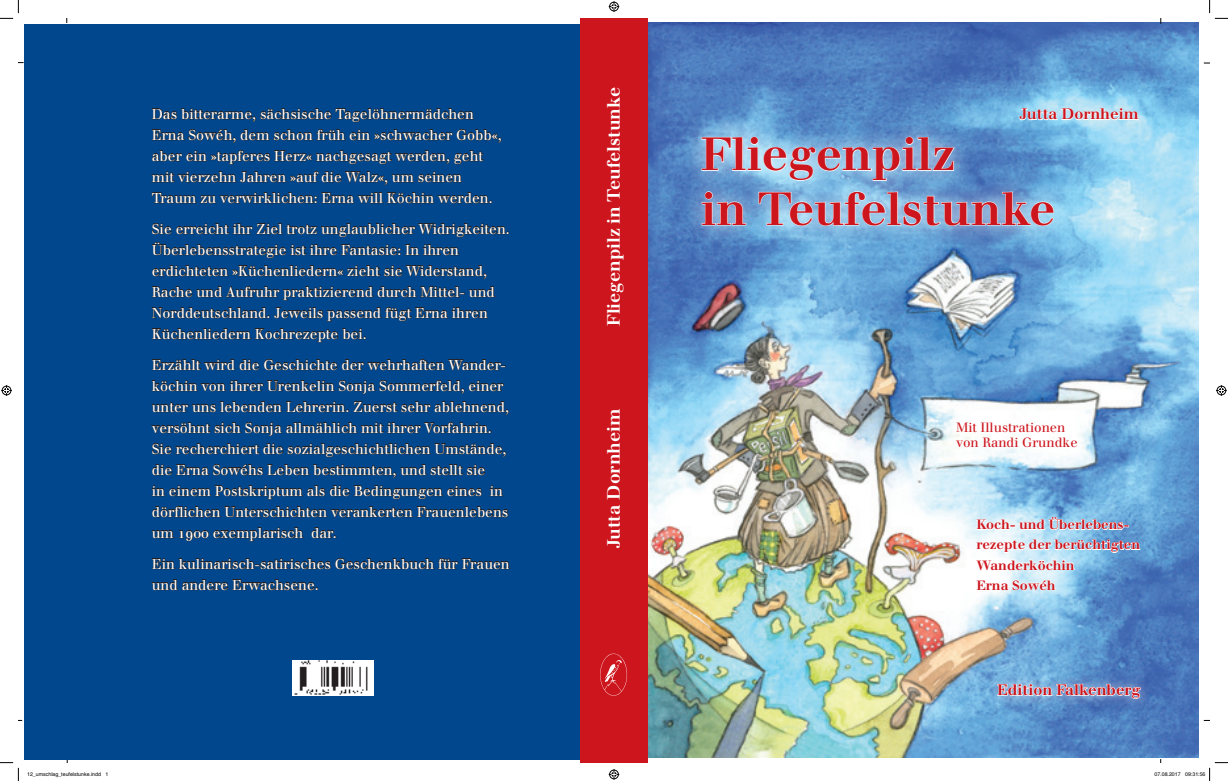
<style>
.page{position:relative;width:1228px;height:781px;background:#fff}
.page>*{position:absolute;margin:0;border:0;box-sizing:border-box;transform-origin:0 0}
.t1{font:45.5px/54.6px "Walbaum Bold Os F";color:#cd151d}
.t2{font:17.5px "Walbaum Bold Os F";color:#fff}
.t3{font:14.88px "Walbaum Bold Os F";color:#cd151d}
.t4{font:14px/21px "Walbaum Roman Os F";color:#fff}
.t5{font:13.12px/20.1px "Walbaum Bold Os F";color:#cd151d}
.t6{font:13.12px/15.8px "Walbaum Roman Os F";color:#cd151d}
.t7{font:5.25px "Helvetica";color:#000}
</style>
<div class="page">
<img style="left:647px;top:23px;width:550px;height:734px">
<div style="left:24px;top:24px;width:579px;height:735px;background:#01478d"></div>
<div style="left:580px;top:18px;width:67px;height:744px;background:#cd151d"></div>
<img style="left:600px;top:654px;width:27px;height:42px">
<div style="left:292px;top:660px;width:81px;height:36px;background:#fff"></div>
<img style="left:294px;top:660px;width:74px;height:35px">
<div style="left:679px;top:115px;width:390px;height:129px;background:#fff;opacity:.9"></div>
<svg style="left:701px;top:136px;width:254px;height:45px"></svg>
<svg style="left:701px;top:191px;width:45px;height:35px"></svg>
<svg style="left:758px;top:191px;width:296px;height:35px"></svg>
<svg style="left:1018px;top:108px;width:120px;height:13px"></svg>
<div style="left:985px;top:671px;width:164px;height:38px;background:#fff;opacity:.75"></div>
<svg style="left:996px;top:683px;width:145px;height:16px"></svg>
<svg style="left:152px;top:108px;width:322px;height:14px"></svg>
<svg style="left:152px;top:129px;width:349px;height:14px"></svg>
<svg style="left:152px;top:150px;width:331px;height:14px"></svg>
<svg style="left:152px;top:171px;width:310px;height:14px"></svg>
<svg style="left:152px;top:192px;width:339px;height:11px"></svg>
<svg style="left:152px;top:223px;width:357px;height:35px"></svg>
<svg style="left:152px;top:265px;width:334px;height:14px"></svg>
<svg style="left:152px;top:286px;width:343px;height:14px"></svg>
<svg style="left:152px;top:307px;width:336px;height:14px"></svg>
<svg style="left:152px;top:328px;width:214px;height:14px"></svg>
<svg style="left:152px;top:359px;width:353px;height:11px"></svg>
<svg style="left:152px;top:380px;width:352px;height:14px"></svg>
<svg style="left:152px;top:401px;width:356px;height:14px"></svg>
<svg style="left:151px;top:422px;width:340px;height:14px"></svg>
<svg style="left:152px;top:443px;width:354px;height:14px"></svg>
<svg style="left:152px;top:464px;width:333px;height:14px"></svg>
<svg style="left:152px;top:485px;width:330px;height:14px"></svg>
<svg style="left:489px;top:485px;width:14px;height:11px"></svg>
<svg style="left:152px;top:506px;width:356px;height:11px"></svg>
<svg style="left:152px;top:527px;width:151px;height:14px"></svg>
<svg style="left:311px;top:527px;width:25px;height:11px"></svg>
<svg style="left:152px;top:558px;width:358px;height:11px"></svg>
<svg style="left:152px;top:579px;width:166px;height:11px"></svg>
<svg style="left:975px;top:516px;width:153px;height:14px"></svg>
<svg style="left:975px;top:539px;width:165px;height:33px"></svg>
<svg style="left:975px;top:578px;width:81px;height:15px"></svg>
<svg style="left:0;top:0;width:19px;height:19px"></svg>
<svg style="left:0;top:762px;width:19px;height:19px"></svg>
<svg style="left:1209px;top:0;width:18px;height:19px"></svg>
<svg style="left:608px;top:1px;width:11px;height:11px"></svg>
<svg style="left:608px;top:769px;width:11px;height:11px"></svg>
<svg style="left:1px;top:385px;width:11px;height:11px"></svg>
<svg style="left:1216px;top:385px;width:10px;height:11px"></svg>
<svg style="left:1160px;top:759px;width:67px;height:22px"></svg>
<p class="t4" style="left:152px;top:103px;width:351px">Das bitterarme, sächsische Tagelöhnermädchen Erna Sowéh, dem schon früh ein »schwacher Gobb«, aber ein »tapferes Herz« nachgesagt werden, geht mit vierzehn Jahren »auf die Walz«, um seinen Traum zu verwirklichen: Erna will Köchin werden.</p>
<p class="t4" style="left:152px;top:218px;width:359px">Sie erreicht ihr Ziel trotz unglaublicher Widrigkeiten.<br>Überlebensstrategie ist ihre Fantasie: In ihren erdichteten »Küchenliedern« zieht sie Widerstand, Rache und Aufruhr praktizierend durch Mittel- und Norddeutschland. Jeweils passend fügt Erna ihren Küchenliedern Kochrezepte bei.</p>
<p class="t4" style="left:152px;top:354px;width:358px">Erzählt wird die Geschichte der wehrhaften Wander&shy;köchin von ihrer Urenkelin Sonja Sommerfeld, einer unter uns lebenden Lehrerin. Zuerst sehr ablehnend, versöhnt sich Sonja allmählich mit ihrer Vorfahrin.<br>Sie recherchiert die sozialgeschichtlichen Umstände, die Erna Sowéhs Leben bestimmten, und stellt sie<br>in einem Postskriptum als die Bedingungen eines in dörflichen Unterschichten verankerten Frauenlebens um 1900 exemplarisch dar.</p>
<p class="t4" style="left:152px;top:553px;width:359px">Ein kulinarisch-satirisches Geschenkbuch für Frauen und andere Erwachsene.</p>
<p class="t2" style="left:603px;top:326px;width:240px;rotate:-90deg">Fliegenpilz in Teufelstunke</p>
<p class="t2" style="left:603px;top:548px;width:141px;rotate:-90deg">Jutta Dornheim</p>
<p class="t3" style="left:1019px;top:105px;width:120px">Jutta Dornheim</p>
<h1 class="t1" style="left:701px;top:127px;width:355px">Fliegenpilz<br>in Teufelstunke</h1>
<p class="t6" style="left:956px;top:419px;width:123px">Mit Illustrationen von Randi Grundke</p>
<p class="t5" style="left:976px;top:515px;width:165px">Koch- und Überlebens&shy;rezepte der berüchtigten<br>Wanderköchin<br>Erna Sowéh</p>
<p class="t3" style="left:997px;top:681px;width:145px">Edition Falkenberg</p>
<p class="t7" style="left:27px;top:771px;width:83px">12_umschlag_teufelstunke.indd 1</p>
<p class="t7" style="left:1154px;top:771px;width:53px">07.08.2017 09:31:56</p>
</div>
